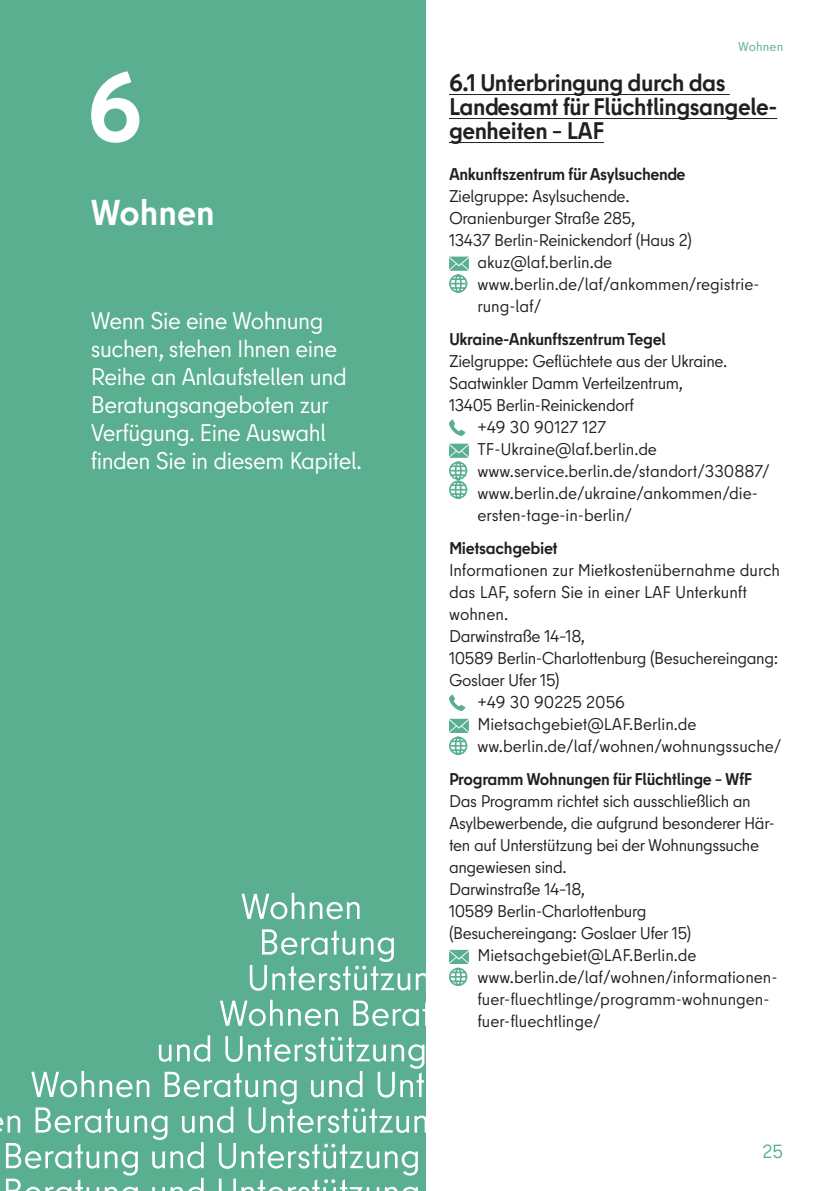
<style>
.page{position:relative;width:840px;height:1191px;background:#fff}
.page>*{position:absolute;margin:0;border:0;box-sizing:border-box;transform-origin:0 0}
.t1{font:700 96px "Berlin Type";color:#fff}
.t2{font:700 36px "Berlin Type";color:#fff}
.t3{font:24px/28px "Berlin Type";letter-spacing:-.02em;color:#fff}
.t4{font:700 24px/24px "Berlin Type";letter-spacing:-.02em;color:#231f20}
.t5{font:19px "Berlin Type";color:#59af8f}
.t6{font:17px/22px "Berlin Type";color:#231f20}
.t7{font:17px/22px "Berlin Type";letter-spacing:-.02em;color:#231f20}
.t8{font:700 17px "Berlin Type";letter-spacing:-.02em;color:#231f20}
.t9{font:13px "Berlin Type";letter-spacing:.015em;color:#59af8f}
</style>
<div class="page">
<div style="left:0;top:0;width:425px;height:1191px;background:#59af8f"></div>
<svg style="left:241px;top:893px;width:118px;height:26px"></svg>
<hr style="left:449px;top:94px;width:280px;height:1px;background:#231f20">
<hr style="left:449px;top:118px;width:327px;height:1px;background:#231f20">
<hr style="left:449px;top:142px;width:154px;height:1px;background:#231f20">
<svg style="left:449px;top:257px;width:19px;height:36px"></svg>
<svg style="left:449px;top:419px;width:16px;height:17px"></svg>
<svg style="left:449px;top:444px;width:19px;height:55px"></svg>
<svg style="left:449px;top:694px;width:16px;height:17px"></svg>
<svg style="left:449px;top:719px;width:19px;height:36px"></svg>
<svg style="left:0;top:929px;width:469px;height:262px"></svg>
<h2 class="t1" style="left:87px;top:46px;width:57px">6</h2>
<h2 class="t2" style="left:90px;top:189px;width:126px">Wohnen</h2>
<p class="t3" style="left:91px;top:306px;width:273px">Wenn Sie eine Wohnung suchen, stehen Ihnen eine<br>Reihe an Anlaufstellen und<br>Beratungsangeboten zur<br>Verfügung. Eine Auswahl finden Sie in diesem Kapitel.</p>
<p class="t9" style="left:737px;top:38px;width:46px">Wohnen</p>
<h3 class="t4" style="left:449px;top:70px;width:329px">6.1 Unterbringung durch das<br>Landesamt für Flüchtlingsangele&shy;genheiten – LAF</h3>
<h4 class="t8" style="left:449px;top:163px;width:238px">Ankunftszentrum für Asylsuchende</h4>
<p class="t7" style="left:449px;top:185px;width:182px">Zielgruppe: Asylsuchende.</p>
<p class="t7" style="left:449px;top:207px;width:244px">Oranienburger Straße 285,<br>13437 Berlin-Reinickendorf (Haus 2)</p>
<p class="t6" style="left:477px;top:251px;width:136px">akuz@laf.berlin.de</p>
<p class="t6" style="left:477px;top:273px;width:283px">www.berlin.de/laf/ankommen/registrie&shy;rung-laf/</p>
<h4 class="t8" style="left:449px;top:328px;width:218px">Ukraine-Ankunftszentrum Tegel</h4>
<p class="t7" style="left:449px;top:350px;width:280px">Zielgruppe: Geflüchtete aus der Ukraine.</p>
<p class="t7" style="left:449px;top:372px;width:235px">Saatwinkler Damm Verteilzentrum,<br>13405 Berlin-Reinickendorf</p>
<p class="t6" style="left:477px;top:416px;width:130px">+49 30 90127 127</p>
<p class="t6" style="left:477px;top:438px;width:181px">TF-Ukraine@laf.berlin.de</p>
<p class="t6" style="left:477px;top:460px;width:293px">www.service.berlin.de/standort/330887/</p>
<p class="t6" style="left:477px;top:482px;width:282px">www.berlin.de/ukraine/ankommen/die&shy;ersten-tage-in-berlin/</p>
<h4 class="t8" style="left:449px;top:537px;width:110px">Mietsachgebiet</h4>
<p class="t6" style="left:449px;top:559px;width:332px">Informationen zur Mietkostenübernahme durch das LAF, sofern Sie in einer LAF Unterkunft wohnen.</p>
<p class="t7" style="left:449px;top:625px;width:330px">Darwinstraße 14–18,<br>10589 Berlin-Charlottenburg (Besuchereingang:<br>Goslaer Ufer 15)</p>
<p class="t6" style="left:477px;top:691px;width:149px">+49 30 90225 2056</p>
<p class="t6" style="left:477px;top:713px;width:220px">Mietsachgebiet@LAF.Berlin.de</p>
<p class="t6" style="left:477px;top:735px;width:305px">ww.berlin.de/laf/wohnen/wohnungssuche/</p>
<h4 class="t8" style="left:449px;top:768px;width:305px">Programm Wohnungen für Flüchtlinge – WfF</h4>
<p class="t7" style="left:449px;top:790px;width:327px">Das Programm richtet sich ausschließlich an Asylbewerbende, die aufgrund besonderer Här&shy;ten auf Unterstützung bei der Wohnungssuche angewiesen sind.</p>
<p class="t7" style="left:449px;top:878px;width:244px">Darwinstraße 14–18,<br>10589 Berlin-Charlottenburg (Besuchereingang: Goslaer Ufer 15)</p>
<p class="t6" style="left:477px;top:944px;width:220px">Mietsachgebiet@LAF.Berlin.de</p>
<p class="t6" style="left:477px;top:966px;width:301px">www.berlin.de/laf/wohnen/informationen&shy;fuer-fluechtlinge/programm-wohnungen&shy;fuer-fluechtlinge/</p>
<p class="t5" style="left:762px;top:1139px;width:22px">25</p>
</div>
